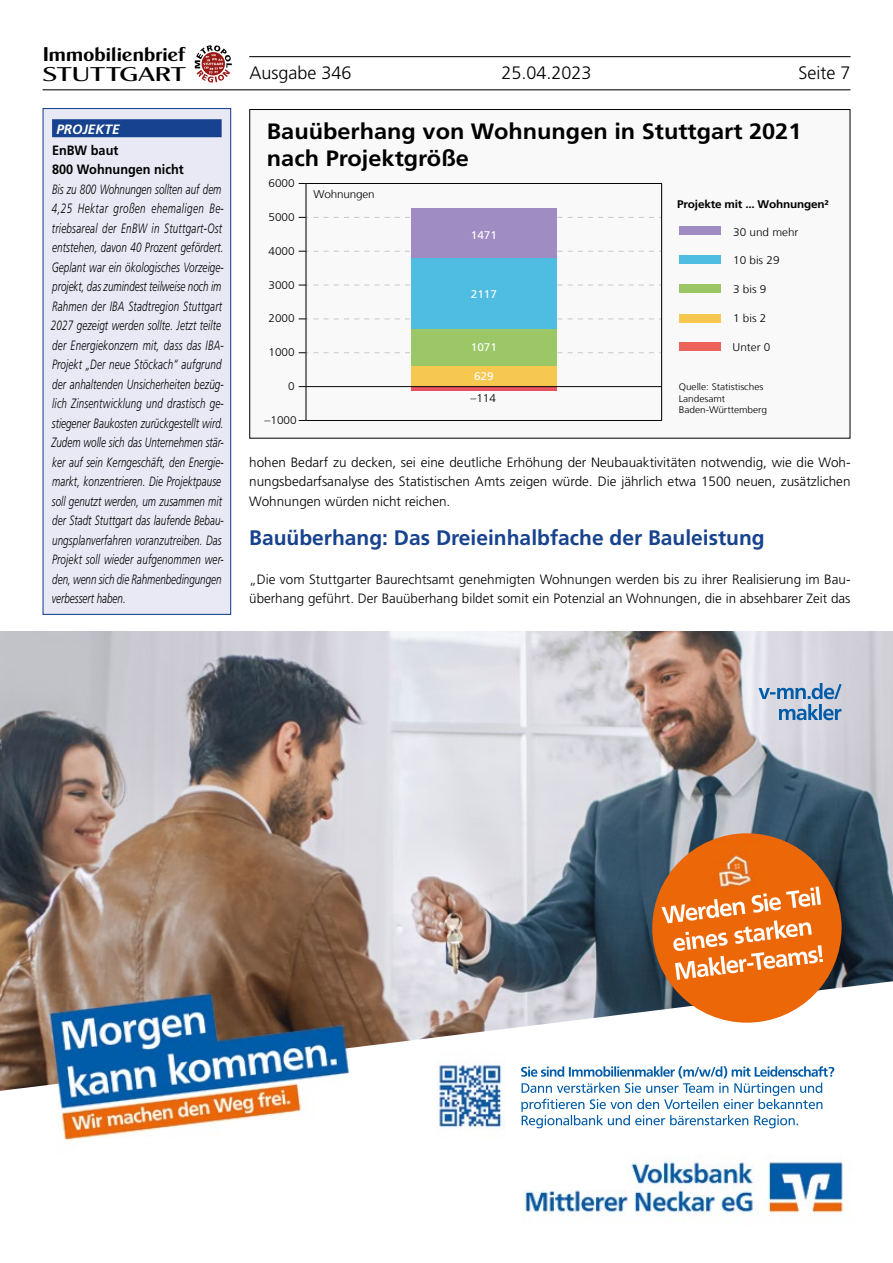
<style>
.page{position:relative;width:893px;height:1263px;background:#fff}
.page>*{position:absolute;margin:0;border:0;box-sizing:border-box;transform-origin:0 0}
.t1{font:700 22.2px/26.7px "Frutiger LT Com";color:#000;scale:1.06 1}
.t2{font:700 21px "Frutiger";color:#17428f}
.t3{font:19.95px "Cg Globe Gothic Bd";letter-spacing:-.02em;color:#000;scale:1.07 1}
.t4{font:19.95px "Cg Globe Gothic Dm";letter-spacing:-.02em;color:#000;scale:1.44 1}
.t5{font:300 18px "Frutiger";color:#000}
.t6{font:italic 300 13.5px/19.5px "Frutiger";letter-spacing:.01em;color:#000;scale:.73 1}
.t7{font:300 13.5px/19.5px "Frutiger";color:#000;text-align:justify}
.t8{font:700 13.5px/19.5px "Frutiger";color:#000;scale:.94 1}
.t9{font:italic 700 13.5px "Frutiger";color:#fff}
.t10{font:300 11.1px "Frutiger LT Com";color:#000;scale:1.06 1}
.t11{font:700 11.1px "Frutiger LT Com";letter-spacing:-.015em;color:#000;scale:1.06 1}
.t12{font:11.1px "Frutiger LT Com";color:#fff;scale:1.06 1}
.t13{font:300 9.45px/11.4px "Frutiger LT Com";color:#000;scale:1.06 1}
</style>
<div class="page">
<hr style="left:43px;top:89px;width:807px;height:1px;background:#000">
<svg style="left:195px;top:45px;width:37px;height:38px"></svg>
<hr style="left:249px;top:56px;width:602px;height:1px;background:#000">
<div style="left:43px;top:109px;width:188px;height:505px;background:#e9e9f5"></div>
<div style="left:52px;top:119px;width:170px;height:18px;background:#17428f"></div>
<div style="left:43px;top:108px;width:188px;height:507px;border:1px solid #17428f"></div>
<div style="left:250px;top:110px;width:600px;height:328px;background:#f9f9f9"></div>
<hr style="left:306px;top:183px;width:356px;height:1px;background:#000">
<hr style="left:306px;top:420px;width:356px;height:1px;background:#000">
<hr style="left:306px;top:183px;width:1px;height:237px;background:#000">
<hr style="left:661px;top:183px;width:1px;height:237px;background:#000">
<svg style="left:299px;top:352px;width:363px;height:1px"></svg>
<svg style="left:299px;top:319px;width:363px;height:1px"></svg>
<svg style="left:299px;top:285px;width:363px;height:1px"></svg>
<svg style="left:299px;top:251px;width:363px;height:1px"></svg>
<svg style="left:299px;top:217px;width:363px;height:1px"></svg>
<hr style="left:411px;top:387px;width:146px;height:3px;background:#e65261">
<div style="left:411px;top:365px;width:146px;height:22px;background:#f7c850"></div>
<div style="left:411px;top:329px;width:146px;height:36px;background:#9bc767"></div>
<div style="left:411px;top:257px;width:146px;height:72px;background:#4fbce1"></div>
<div style="left:411px;top:208px;width:146px;height:49px;background:#9f8cc2"></div>
<div style="left:679px;top:342px;width:42px;height:9px;background:#ec635c"></div>
<div style="left:679px;top:314px;width:42px;height:9px;background:#f7c850"></div>
<div style="left:679px;top:284px;width:42px;height:9px;background:#9bc767"></div>
<div style="left:679px;top:255px;width:42px;height:9px;background:#4fbce1"></div>
<div style="left:679px;top:226px;width:42px;height:9px;background:#9f8cc2"></div>
<hr style="left:306px;top:386px;width:356px;height:1px;background:#000">
<img style="left:0;top:631px;width:893px;height:350px">
<img style="left:0;top:981px;width:893px;height:242px">
<img style="left:652px;top:833px;width:190px;height:190px;border-radius:95px">
<h3 class="t3" style="left:43px;top:42px;width:135px">Immobilienbrief</h3>
<h3 class="t4" style="left:43px;top:62px;width:101px">STUTTGART</h3>
<h3 class="t5" style="left:249px;top:63px;width:104px">Ausgabe 346</h3>
<h3 class="t5" style="left:501px;top:63px;width:92px">25.04.2023</h3>
<h3 class="t5" style="left:799px;top:63px;width:54px">Seite 7</h3>
<p class="t9" style="left:56px;top:121px;width:65px">PROJEKTE</p>
<p class="t8" style="left:52px;top:140px;width:142px">EnBW baut<br>800 Wohnungen nicht</p>
<p class="t6" style="left:51px;top:179px;width:238px">Bis zu 800 Wohnungen sollten auf dem 4,25 Hektar großen ehemaligen Be&shy;triebsareal der EnBW in Stuttgart-Ost entstehen, davon 40 Prozent gefördert.<br>Geplant war ein ökologisches Vorzeige&shy;projekt, das zumindest teilweise noch im Rahmen der IBA Stadtregion Stuttgart 2027 gezeigt werden sollte. Jetzt teilte der Energiekonzern mit, dass das IBA-Projekt „Der neue Stöckach“ aufgrund der anhaltenden Unsicherheiten bezüg&shy;lich Zinsentwicklung und drastisch ge&shy;stiegener Baukosten zurückgestellt wird.<br>Zudem wolle sich das Unternehmen stär&shy;ker auf sein Kerngeschäft, den Energie&shy;markt, konzentrieren. Die Projektpause soll genutzt werden, um zusammen mit der Stadt Stuttgart das laufende Bebau&shy;ungsplanverfahren voranzutreiben. Das Projekt soll wieder aufgenommen wer&shy;den, wenn sich die Rahmenbedingungen verbessert haben.</p>
<h1 class="t1" style="left:267px;top:118px;width:506px">Bauüberhang von Wohnungen in Stuttgart 2021 nach Projektgröße</h1>
<p class="t10" style="left:269px;top:177px;width:26px">6000</p>
<p class="t10" style="left:269px;top:211px;width:26px">5000</p>
<p class="t10" style="left:269px;top:244px;width:26px">4000</p>
<p class="t10" style="left:269px;top:278px;width:26px">3000</p>
<p class="t10" style="left:269px;top:312px;width:26px">2000</p>
<p class="t10" style="left:269px;top:346px;width:26px">1000</p>
<p class="t10" style="left:288px;top:380px;width:8px">0</p>
<p class="t10" style="left:265px;top:414px;width:32px">–1000</p>
<p class="t10" style="left:313px;top:187px;width:59px">Wohnungen</p>
<p class="t12" style="left:471px;top:229px;width:26px">1471</p>
<p class="t12" style="left:471px;top:287px;width:26px">2117</p>
<p class="t12" style="left:471px;top:341px;width:26px">1071</p>
<p class="t12" style="left:474px;top:369px;width:20px">629</p>
<p class="t10" style="left:470px;top:392px;width:26px">–114</p>
<p class="t11" style="left:677px;top:197px;width:144px">Projekte mit ... Wohnungen²</p>
<p class="t10" style="left:733px;top:225px;width:63px">30 und mehr</p>
<p class="t10" style="left:733px;top:254px;width:45px">10 bis 29</p>
<p class="t10" style="left:733px;top:283px;width:33px">3 bis 9</p>
<p class="t10" style="left:733px;top:312px;width:33px">1 bis 2</p>
<p class="t10" style="left:732px;top:341px;width:37px">Unter 0</p>
<p class="t13" style="left:679px;top:381px;width:85px">Quelle: Statistisches<br>Landesamt<br>Baden-Württemberg</p>
<p class="t7" style="left:249px;top:452px;width:603px">hohen Bedarf zu decken, sei eine deutliche Erhöhung der Neubauaktivitäten notwendig, wie die Woh&shy;nungsbedarfsanalyse des Statistischen Amts zeigen würde. Die jährlich etwa 1500 neuen, zusätzlichen Wohnungen würden nicht reichen.</p>
<h2 class="t2" style="left:249px;top:525px;width:517px">Bauüberhang: Das Dreieinhalbfache der Bauleistung</h2>
<p class="t7" style="left:249px;top:569px;width:603px">„Die vom Stuttgarter Baurechtsamt genehmigten Wohnungen werden bis zu ihrer Realisierung im Bau&shy;überhang geführt. Der Bauüberhang bildet somit ein Potenzial an Wohnungen, die in absehbarer Zeit das</p>
</div>
